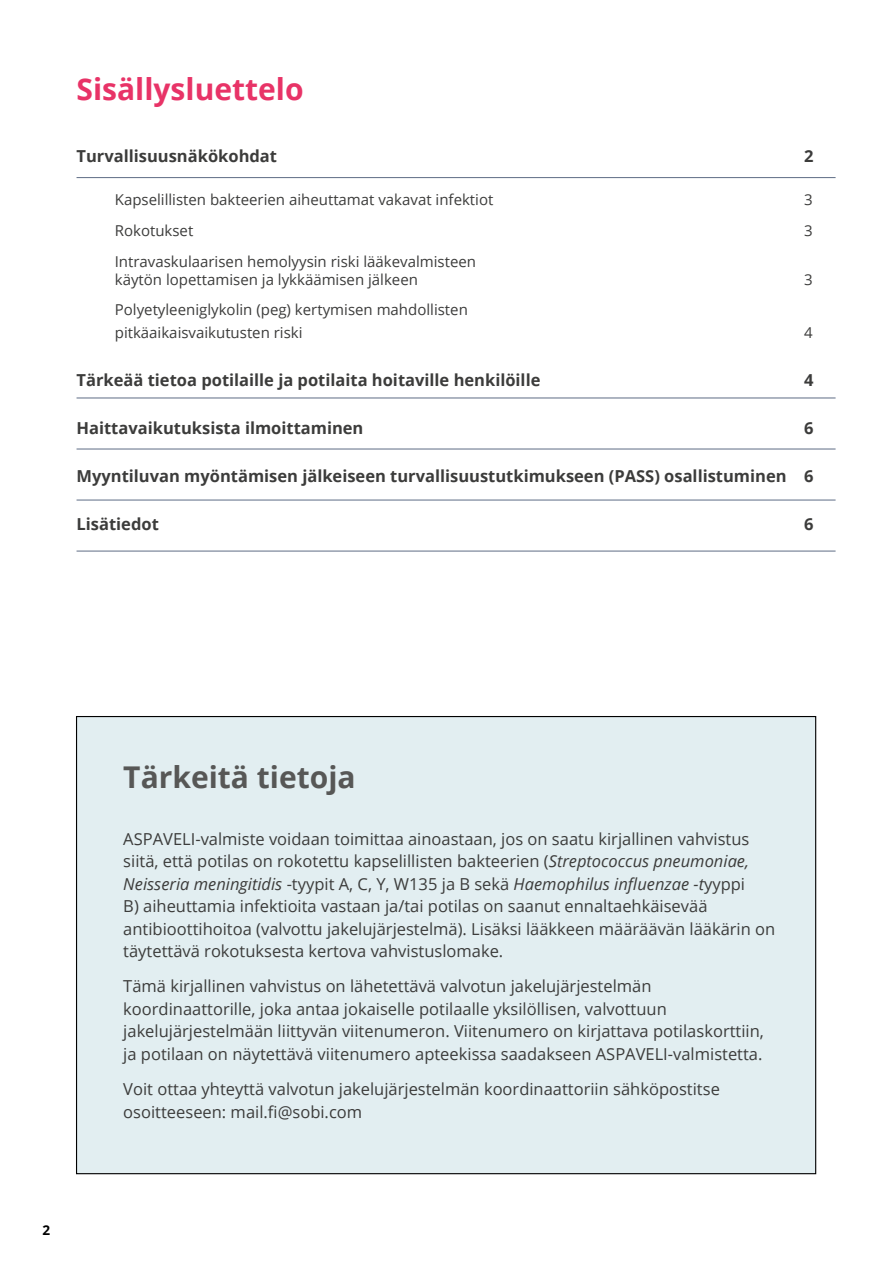
<style>
.page{position:relative;width:893px;height:1263px;background:#fff}
.page>*{position:absolute;margin:0;border:0;box-sizing:border-box;transform-origin:0 0}
.t1{font:700 30px "Open Sans";color:#e83367}
.t2{font:700 30px "Open Sans";color:#575756}
.t3{font:16.5px/22.5px "Open Sans";color:#3c3c3b}
.t4{font:700 16.5px "Open Sans";color:#3c3c3b}
.t5{font:15px/18px "Open Sans";color:#3c3c3b}
.t6{font:700 13.5px "Open Sans";color:#000}
.s1{font-style:italic}
</style>
<div class="page">
<div style="left:77px;top:716px;width:739px;height:458px;background:#e2eef1"></div>
<hr style="left:77px;top:177px;width:759px;height:1px;background:#5e6c85">
<hr style="left:77px;top:398px;width:759px;height:1px;background:#5e6c85">
<hr style="left:77px;top:449px;width:759px;height:1px;background:#5e6c85">
<hr style="left:77px;top:500px;width:759px;height:1px;background:#5e6c85">
<hr style="left:77px;top:551px;width:759px;height:1px;background:#5e6c85">
<h1 class="t1" style="left:77px;top:67px;width:229px">Sisällysluettelo</h1>
<p class="t4" style="left:77px;top:144px;width:202px">Turvallisuusnäkökohdat</p>
<p class="t4" style="left:804px;top:144px;width:11px">2</p>
<p class="t5" style="left:115px;top:190px;width:380px">Kapselillisten bakteerien aiheuttamat vakavat infektiot</p>
<p class="t5" style="left:804px;top:190px;width:10px">3</p>
<p class="t5" style="left:115px;top:221px;width:80px">Rokotukset</p>
<p class="t5" style="left:804px;top:221px;width:10px">3</p>
<p class="t5" style="left:115px;top:252px;width:363px">Intravaskulaarisen hemolyysin riski lääkevalmisteen käytön lopettamisen ja lykkäämisen jälkeen</p>
<p class="t5" style="left:804px;top:270px;width:10px">3</p>
<p class="t5" style="left:115px;top:298px;width:355px;line-height:22.5px">Polyetyleeniglykolin (peg) kertymisen mahdollisten pitkäaikaisvaikutusten riski</p>
<p class="t5" style="left:804px;top:323px;width:10px">4</p>
<p class="t4" style="left:77px;top:368px;width:465px">Tärkeää tietoa potilaille ja potilaita hoitaville henkilöille</p>
<p class="t4" style="left:804px;top:368px;width:11px">4</p>
<p class="t4" style="left:77px;top:416px;width:288px">Haittavaikutuksista ilmoittaminen</p>
<p class="t4" style="left:804px;top:416px;width:11px">6</p>
<p class="t4" style="left:77px;top:464px;width:738px">Myyntiluvan myöntämisen jälkeiseen turvallisuustutkimukseen (PASS) osallistuminen 6</p>
<p class="t4" style="left:77px;top:512px;width:84px">Lisätiedot</p>
<p class="t4" style="left:804px;top:512px;width:11px">6</p>
<p class="t6" style="left:43px;top:1220px;width:9px">2</p>
<h1 class="t2" style="left:123px;top:756px;width:234px">Tärkeitä tietoja</h1>
<p class="t3" style="left:123px;top:827px;width:653px">ASPAVELI-valmiste voidaan toimittaa ainoastaan, jos on saatu kirjallinen vahvistus siitä, että potilas on rokotettu kapselillisten bakteerien (<span class="s1">Streptococcus pneumoniae, Neisseria meningitidis</span> -tyypit A, C, Y, W135 ja B sekä <span class="s1">Haemophilus influenzae -t</span>yyppi<br>B) aiheuttamia infektioita vastaan ja/tai potilas on saanut ennaltaehkäisevää antibioottihoitoa (valvottu jakelujärjestelmä). Lisäksi lääkkeen määräävän lääkärin on täytettävä rokotuksesta kertova vahvistuslomake.</p>
<p class="t3" style="left:123px;top:975px;width:642px">Tämä kirjallinen vahvistus on lähetettävä valvotun jakelujärjestelmän koordinaattorille, joka antaa jokaiselle potilaalle yksilöllisen, valvottuun jakelujärjestelmään liittyvän viitenumeron. Viitenumero on kirjattava potilaskorttiin, ja potilaan on näytettävä viitenumero apteekissa saadakseen ASPAVELI-valmistetta.</p>
<p class="t3" style="left:123px;top:1077px;width:598px">Voit ottaa yhteyttä valvotun jakelujärjestelmän koordinaattoriin sähköpostitse osoitteeseen: mail.fi@sobi.com</p>
</div>
